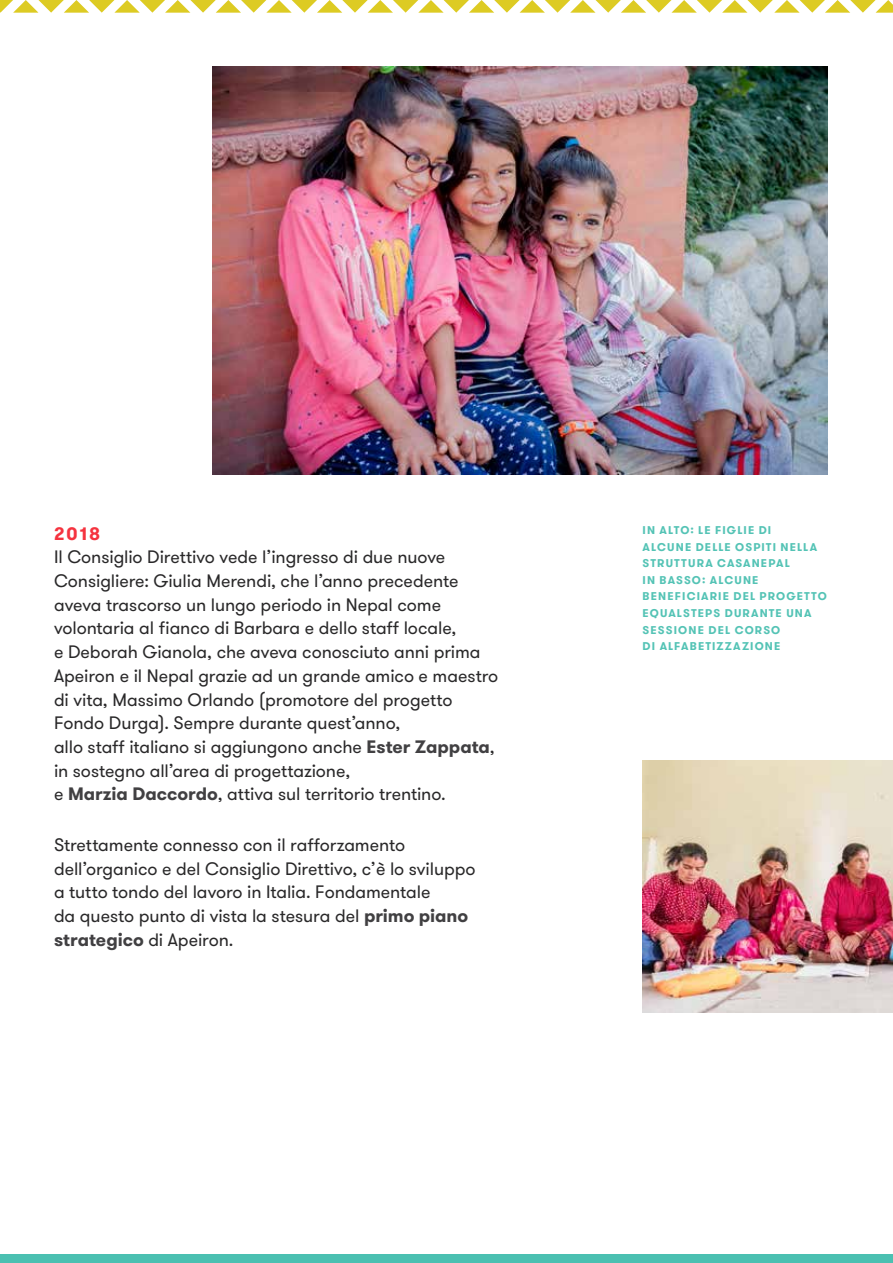
<style>
.page{position:relative;width:893px;height:1263px;background:#fff}
.page>*{position:absolute;margin:0;border:0;box-sizing:border-box;transform-origin:0 0}
.t1{font:18px/23.7px "GT Walsheim";letter-spacing:-.005em;color:#292829}
.t2{font:700 18px "GT Walsheim";color:#f5333f}
.t3{font:700 11.25px/16.5px "GT Walsheim";letter-spacing:.1em;color:#54c3b5}
.s1{font-weight:700;color:#414042}
</style>
<div class="page">
<svg style="left:0;top:0;width:893px;height:13px"></svg>
<div style="left:0;top:1254px;width:893px;height:9px;background:#4bc0b1"></div>
<img style="left:213px;top:66px;width:614px;height:409px">
<img style="left:642px;top:760px;width:251px;height:252px">
<p class="t2" style="left:54px;top:521px;width:48px">2018</p>
<p class="t1" style="left:54px;top:545px;width:446px">Il Consiglio Direttivo vede l’ingresso di due nuove Consigliere: Giulia Merendi, che l’anno precedente aveva trascorso un lungo periodo in Nepal come volontaria al fianco di Barbara e dello staff locale,<br>e Deborah Gianola, che aveva conosciuto anni prima Apeiron e il Nepal grazie ad un grande amico e maestro di vita, Massimo Orlando (promotore del progetto Fondo Durga). Sempre durante quest’anno,<br>allo staff italiano si aggiungono anche <span class="s1">Ester Zappata</span>, in sostegno all’area di progettazione,<br>e <span class="s1">Marzia Daccordo</span>, attiva sul territorio trentino.</p>
<p class="t1" style="left:54px;top:833px;width:423px">Strettamente connesso con il rafforzamento dell’organico e del Consiglio Direttivo, c’è lo sviluppo a tutto tondo del lavoro in Italia. Fondamentale<br>da questo punto di vista la stesura del <span class="s1">primo piano strategico</span> di Apeiron.</p>
<p class="t3" style="left:643px;top:522px;width:186px">IN ALTO: LE FIGLIE DI<br>ALCUNE DELLE OSPITI NELLA<br>STRUTTURA CASANEPAL<br>IN BASSO: ALCUNE<br>BENEFICIARIE DEL PROGETTO<br>EQUALSTEPS DURANTE UNA<br>SESSIONE DEL CORSO<br>DI ALFABETIZZAZIONE</p>
</div>
